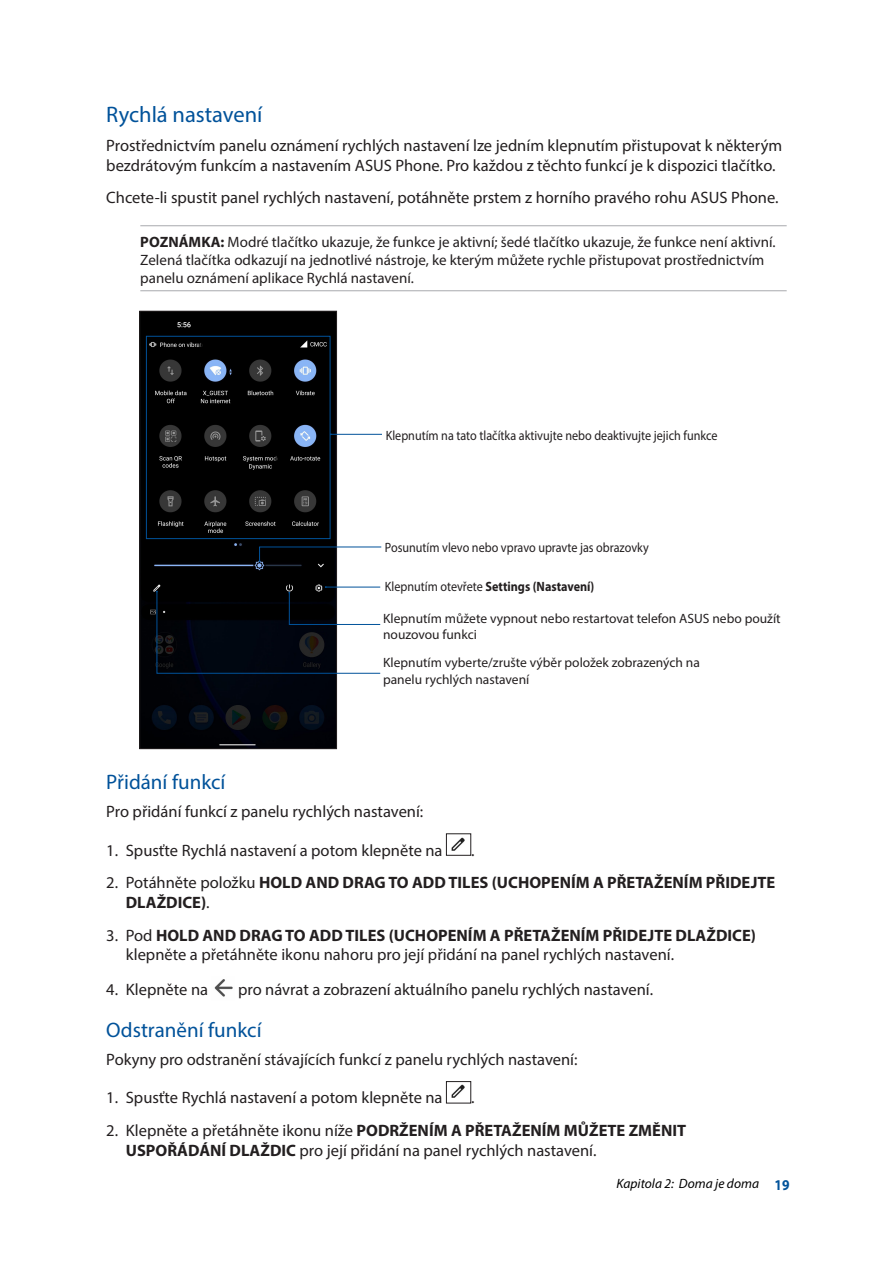
<style>
.page{position:relative;width:893px;height:1263px;background:#fff}
.page>*{position:absolute;margin:0;border:0;box-sizing:border-box;transform-origin:0 0}
.Zen_Heading_1{font:22.5px "Myriad Pro";color:#01529a}
.Zen_Heading_2{font:21px "Myriad Pro";color:#01529a}
.Zen_List{font:16.5px/19.8px "Myriad Pro";color:#231f20}
.Zen_Body_Text{font:16.5px/19.8px "Myriad Pro";color:#231f20}
.Zen_List-2{font:700 16.5px/19.8px "Myriad Pro";color:#231f20}
.Zen_Message{font:15px/18px "Myriad Pro";color:#231f20}
.Zen_Figure_Label_-_L{font:13.5px/16.2px "Myriad Pro";color:#231f20}
.Figure_Label_-_Left{font:13.5px "Myriad Pro";color:#231f20;scale:.9 1}
.Figure_Label_-_Left-2{font:700 13.5px "Myriad Pro";color:#231f20;scale:.9 1}
.t1{font:italic 13.5px "Myriad Pro";color:#000}
.s1{font-weight:700}
.s2{font-weight:400}
.s3{font-weight:700;font-style:normal;font-size:15px;color:#01529a}
</style>
<div class="page">
<hr style="left:140px;top:225px;width:647px;height:1px;background:#a8a9ad">
<hr style="left:140px;top:290px;width:647px;height:1px;background:#a8a9ad">
<img style="left:451px;top:837px;width:14px;height:14px">
<div style="left:446px;top:833px;width:25px;height:23px;border:1px solid #231f20"></div>
<img style="left:214px;top:979px;width:19px;height:18px">
<img style="left:451px;top:1084px;width:14px;height:14px">
<div style="left:446px;top:1081px;width:25px;height:22px;border:1px solid #231f20"></div>
<img style="left:142px;top:313px;width:193px;height:434px">
<div style="left:140px;top:311px;width:197px;height:438px;border:1px solid #231f20"></div>
<hr style="left:331px;top:434px;width:51px;height:1px;background:#01529a">
<div style="left:146px;top:336px;width:184px;height:203px;border:1px solid #01529a"></div>
<svg style="left:259px;top:546px;width:123px;height:16px"></svg>
<svg style="left:156px;top:586px;width:225px;height:88px"></svg>
<p class="Zen_Heading_1" style="left:106px;top:101px;width:158px">Rychlá nastavení</p>
<p class="Zen_Body_Text" style="left:106px;top:135px;width:677px">Prostřednictvím panelu oznámení rychlých nastavení lze jedním klepnutím přistupovat k některým bezdrátovým funkcím a nastavením ASUS Phone. Pro každou z těchto funkcí je k dispozici tlačítko.</p>
<p class="Zen_Body_Text" style="left:106px;top:187px;width:674px">Chcete-li spustit panel rychlých nastavení, potáhněte prstem z horního pravého rohu ASUS Phone.</p>
<p class="Zen_Message" style="left:140px;top:232px;width:637px"><span class="s1">POZNÁMKA:</span> Modré tlačítko ukazuje, že funkce je aktivní; šedé tlačítko ukazuje, že funkce není aktivní.<br>Zelená tlačítka odkazují na jednotlivé nástroje, ke kterým můžete rychle přistupovat prostřednictvím panelu oznámení aplikace Rychlá nastavení.</p>
<p class="Figure_Label_-_Left" style="left:386px;top:427px;width:370px">Klepnutím na tato tlačítka aktivujte nebo deaktivujte jejich funkce</p>
<p class="Figure_Label_-_Left" style="left:385px;top:539px;width:295px">Posunutím vlevo nebo vpravo upravte jas obrazovky</p>
<p class="Figure_Label_-_Left-2" style="left:385px;top:577px;width:234px"><span class="s2">Klepnutím otevřete</span> Settings (Nastavení)</p>
<p class="Zen_Figure_Label_-_L" style="left:383px;top:610px;width:399px">Klepnutím můžete vypnout nebo restartovat telefon ASUS nebo použít nouzovou funkci</p>
<p class="Zen_Figure_Label_-_L" style="left:383px;top:655px;width:318px">Klepnutím vyberte/zrušte výběr položek zobrazených na panelu rychlých nastavení</p>
<p class="Zen_Heading_2" style="left:106px;top:769px;width:121px">Přidání funkcí</p>
<p class="Zen_Body_Text" style="left:106px;top:802px;width:319px">Pro přidání funkcí z panelu rychlých nastavení:</p>
<p class="Zen_List" style="left:106px;top:840px;width:338px">1. Spusťte Rychlá nastavení a potom klepněte na</p>
<p class="Zen_List" style="left:471px;top:840px;width:5px">.</p>
<p class="Zen_List-2" style="left:126px;top:872px;width:651px;text-indent:-19px"><span class="s2">2. Potáhněte položku</span> HOLD AND DRAG TO ADD TILES (UCHOPENÍM A PŘETAŽENÍM PŘIDEJTE<br>DLAŽDICE)<span class="s2">.</span></p>
<p class="Zen_List" style="left:126px;top:925px;width:632px;text-indent:-19px">3. Pod <span class="s1">HOLD AND DRAG TO ADD TILES (UCHOPENÍM A PŘETAŽENÍM PŘIDEJTE DLAŽDICE) </span>klepněte a přetáhněte ikonu nahoru pro její přidání na panel rychlých nastavení.</p>
<p class="Zen_List" style="left:106px;top:979px;width:103px">4. Klepněte na</p>
<p class="Zen_List" style="left:238px;top:979px;width:417px">pro návrat a zobrazení aktuálního panelu rychlých nastavení.</p>
<p class="Zen_Heading_2" style="left:106px;top:1017px;width:157px">Odstranění funkcí</p>
<p class="Zen_Body_Text" style="left:106px;top:1049px;width:473px">Pokyny pro odstranění stávajících funkcí z panelu rychlých nastavení:</p>
<p class="Zen_List" style="left:106px;top:1088px;width:338px">1. Spusťte Rychlá nastavení a potom klepněte na</p>
<p class="Zen_List" style="left:471px;top:1088px;width:5px">.</p>
<p class="Zen_List" style="left:126px;top:1120px;width:562px;text-indent:-19px">2. Klepněte a přetáhněte ikonu níže <span class="s1">PODRŽENÍM A PŘETAŽENÍM MŮŽETE ZMĚNIT<br>USPOŘÁDÁNÍ DLAŽDIC</span> pro její přidání na panel rychlých nastavení.</p>
<p class="t1" style="left:617px;top:1175px;width:174px">Kapitola 2: Doma je doma <span class="s3">19</span></p>
</div>
